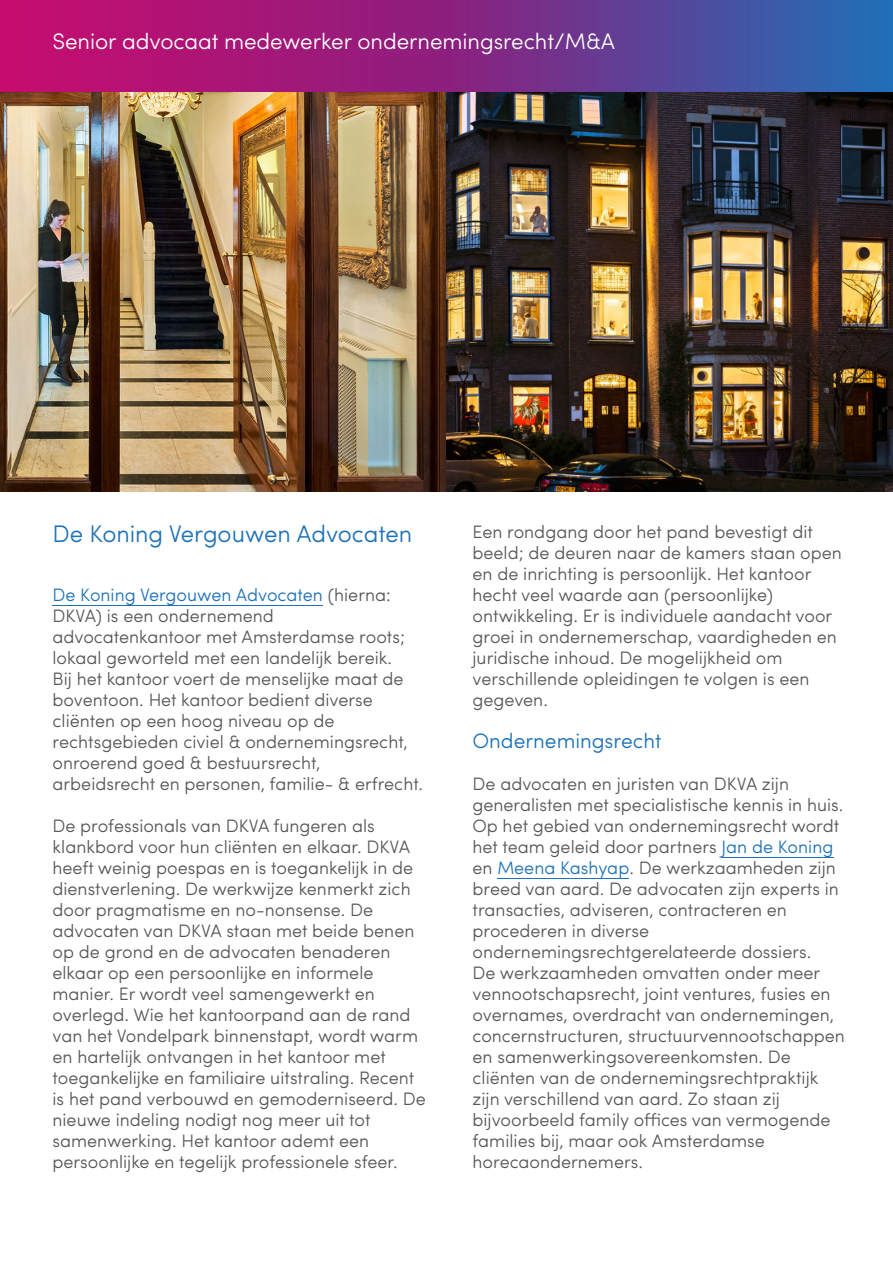
<style>
.page{position:relative;width:893px;height:1263px;background:#fff}
.page>*{position:absolute;margin:0;border:0;box-sizing:border-box;transform-origin:0 0}
.t1{font:300 24px "Sofia Pro";color:#1d71b8}
.t2{font:300 22.5px "Sofia Pro";letter-spacing:-.005em;color:#fff}
.t3{font:300 21px "Sofia Pro";color:#1d71b8}
.t4{font:300 18px/21px "Sofia Pro";color:#575756}
.s1{color:#1d71b8}
</style>
<div class="page">
<svg style="left:0;top:0;width:893px;height:92px;background:#7f2e88"></svg>
<hr style="left:52px;top:605px;width:271px;height:1px;background:#1d71b8">
<hr style="left:722px;top:857px;width:111px;height:1px;background:#1d71b8">
<hr style="left:497px;top:878px;width:132px;height:1px;background:#1d71b8">
<img style="left:0;top:92px;width:893px;height:400px">
<p class="t2" style="left:52px;top:32px;width:564px">Senior advocaat medewerker ondernemingsrecht/M&amp;A</p>
<h1 class="t1" style="left:52px;top:524px;width:361px">De Koning Vergouwen Advocaten</h1>
<p class="t4" style="left:52px;top:586px;width:372px"><span class="s1">De Koning Vergouwen Advocaten</span> (hierna:<br>DKVA) is een ondernemend advocatenkantoor met Amsterdamse roots; lokaal geworteld met een landelijk bereik.<br>Bij het kantoor voert de menselijke maat de boventoon. Het kantoor bedient diverse cliënten op een hoog niveau op de rechtsgebieden civiel &amp; ondernemingsrecht, onroerend goed &amp; bestuursrecht, arbeidsrecht en personen, familie- &amp; erfrecht.</p>
<p class="t4" style="left:52px;top:817px;width:375px">De professionals van DKVA fungeren als klankbord voor hun cliënten en elkaar. DKVA heeft weinig poespas en is toegankelijk in de dienstverlening. De werkwijze kenmerkt zich door pragmatisme en no-nonsense. De advocaten van DKVA staan met beide benen op de grond en de advocaten benaderen elkaar op een persoonlijke en informele manier. Er wordt veel samengewerkt en overlegd. Wie het kantoorpand aan de rand van het Vondelpark binnenstapt, wordt warm en hartelijk ontvangen in het kantoor met toegankelijke en familiaire uitstraling. Recent is het pand verbouwd en gemoderniseerd. De nieuwe indeling nodigt nog meer uit tot samenwerking. Het kantoor ademt een persoonlijke en tegelijk professionele sfeer.</p>
<p class="t4" style="left:472px;top:523px;width:371px">Een rondgang door het pand bevestigt dit beeld; de deuren naar de kamers staan open en de inrichting is persoonlijk. Het kantoor hecht veel waarde aan (persoonlijke) ontwikkeling. Er is individuele aandacht voor groei in ondernemerschap, vaardigheden en juridische inhoud. De mogelijkheid om verschillende opleidingen te volgen is een gegeven.</p>
<p class="t3" style="left:472px;top:732px;width:190px">Ondernemingsrecht</p>
<p class="t4" style="left:472px;top:775px;width:374px">De advocaten en juristen van DKVA zijn generalisten met specialistische kennis in huis.<br>Op het gebied van ondernemingsrecht wordt het team geleid door partners <span class="s1">Jan de Koning </span>en <span class="s1">Meena Kashyap</span>. De werkzaamheden zijn breed van aard. De advocaten zijn experts in transacties, adviseren, contracteren en procederen in diverse ondernemingsrechtgerelateerde dossiers.<br>De werkzaamheden omvatten onder meer vennootschapsrecht, joint ventures, fusies en overnames, overdracht van ondernemingen, concernstructuren, structuurvennootschappen en samenwerkingsovereenkomsten. De cliënten van de ondernemingsrechtpraktijk zijn verschillend van aard. Zo staan zij bijvoorbeeld family offices van vermogende families bij, maar ook Amsterdamse horecaondernemers.</p>
</div>
